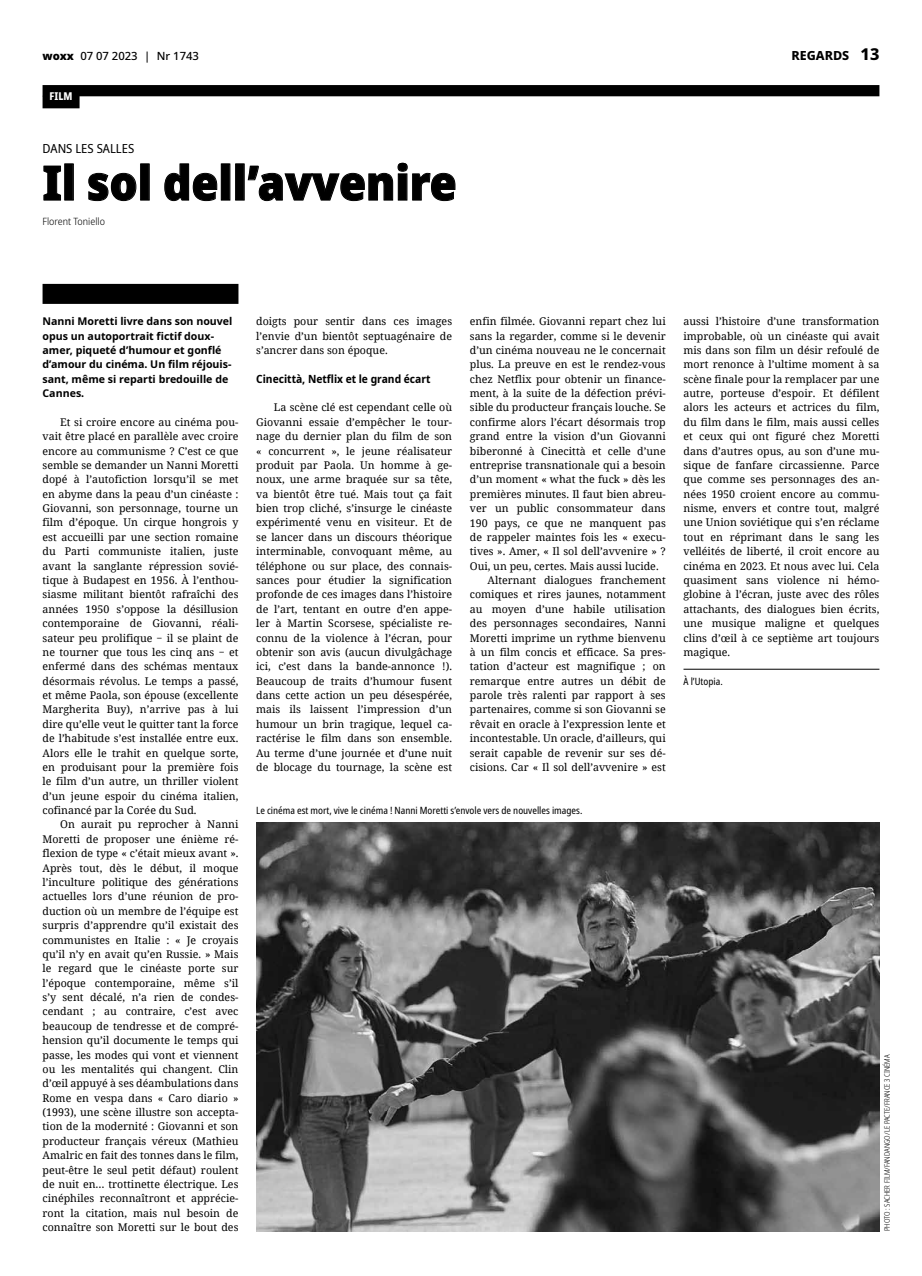
<style>
.page{position:relative;width:922px;height:1276px;background:#fff}
.page>*{position:absolute;margin:0;border:0;box-sizing:border-box;transform-origin:0 0}
.t1{font:900 semi-condensed 47.5px "Noto Sans";color:#000}
.t2{font:semi-condensed 12.5px "Noto Sans";color:#000}
.t3{font:800 12.5px "Noto Sans";color:#000}
.t4{font:700 semi-condensed 11.25px "Noto Sans";color:#000}
.t5{font:500 11.25px "Noto Sans";color:#000}
.t6{font:800 condensed 10.75px "Noto Sans";color:#fff}
.t7{font:10.62px/14.4px "Noto Serif";color:#000;text-align:justify}
.t8{font:700 10.62px/14.4px "Noto Sans";color:#000}
.t9{font:condensed 10px "Noto Sans";color:#000}
.t10{font:300 semi-condensed 10px "Noto Sans";color:#000}
.t11{font:300 condensed 7.5px "Noto Sans";color:#000}
.s1{font-weight:900}
.s2{font-size:16.25px}
</style>
<div class="page">
<svg style="left:43px;top:166px;width:18px;height:35px"></svg>
<div style="left:64px;top:164px;width:10px;height:36px;border:1px solid #000"></div>
<svg style="left:88px;top:173px;width:48px;height:28px"></svg>
<div style="left:140px;top:164px;width:9px;height:36px;border:1px solid #000"></div>
<svg style="left:164px;top:163px;width:53px;height:38px"></svg>
<div style="left:221px;top:164px;width:9px;height:36px;border:1px solid #000"></div>
<div style="left:235px;top:164px;width:9px;height:36px;border:1px solid #000"></div>
<svg style="left:247px;top:163px;width:208px;height:38px"></svg>
<div style="left:43px;top:284px;width:195px;height:20px;background:#000"></div>
<hr style="left:683px;top:669px;width:196px;height:1px;background:#000">
<img style="left:256px;top:823px;width:623px;height:408px">
<div style="left:43px;top:85px;width:836px;height:11px;background:#000"></div>
<div style="left:43px;top:96px;width:37px;height:12px;background:#000"></div>
<p class="t5" style="left:43px;top:48px;width:158px"><span class="s1">woxx</span> 07 07 2023 | Nr 1743</p>
<p class="t3" style="left:791px;top:47px;width:89px">REGARDS <span class="s2">13</span></p>
<p class="t6" style="left:50px;top:89px;width:24px">FILM</p>
<p class="t2" style="left:43px;top:139px;width:93px">DANS LES SALLES</p>
<h1 class="t1" style="left:43px;top:147px;width:415px">Il sol dell’avvenire</h1>
<p class="t10" style="left:43px;top:214px;width:64px">Florent Toniello</p>
<p class="t8" style="left:43px;top:314px;width:191px">Nanni Moretti livre dans son nouvel opus un autoportrait fictif doux&shy;amer, piqueté d’humour et gonflé d’amour du cinéma. Un film réjouis&shy;sant, même si reparti bredouille de<br>Cannes.</p>
<p class="t7" style="left:43px;top:414px;width:197px;text-indent:18px">Et si croire encore au cinéma pou&shy;vait être placé en parallèle avec croire encore au communisme ? C’est ce que semble se demander un Nanni Moretti dopé à l’autofiction lorsqu’il se met en abyme dans la peau d’un cinéaste :<br>Giovanni, son personnage, tourne un film d’époque. Un cirque hongrois y est accueilli par une section romaine du Parti communiste italien, juste avant la sanglante répression sovié&shy;tique à Budapest en 1956. À l’enthou&shy;siasme militant bientôt rafraîchi des années 1950 s’oppose la désillusion contemporaine de Giovanni, réali&shy;sateur peu prolifique − il se plaint de ne tourner que tous les cinq ans − et enfermé dans des schémas mentaux désormais révolus. Le temps a passé, et même Paola, son épouse (excellente Margherita Buy), n’arrive pas à lui dire qu’elle veut le quitter tant la force de l’habitude s’est installée entre eux.<br>Alors elle le trahit en quelque sorte, en produisant pour la première fois le film d’un autre, un thriller violent d’un jeune espoir du cinéma italien, cofinancé par la Corée du Sud.</p>
<p class="t7" style="left:43px;top:817px;width:197px;text-indent:18px">On aurait pu reprocher à Nanni Moretti de proposer une énième ré&shy;flexion de type « c’était mieux avant ».<br>Après tout, dès le début, il moque l’inculture politique des générations actuelles lors d’une réunion de pro&shy;duction où un membre de l’équipe est surpris d’apprendre qu’il existait des communistes en Italie : « Je croyais qu’il n’y en avait qu’en Russie. » Mais le regard que le cinéaste porte sur l’époque contemporaine, même s’il s’y sent décalé, n’a rien de condes&shy;cendant ; au contraire, c’est avec beaucoup de tendresse et de compré&shy;hension qu’il documente le temps qui passe, les modes qui vont et viennent ou les mentalités qui changent. Clin d’œil appuyé à ses déambulations dans Rome en vespa dans « Caro diario » (1993), une scène illustre son accepta&shy;tion de la modernité : Giovanni et son producteur français véreux (Mathieu Amalric en fait des tonnes dans le film, peut-être le seul petit défaut) roulent de nuit en… trottinette électrique. Les cinéphiles reconnaîtront et apprécie&shy;ront la citation, mais nul besoin de connaître son Moretti sur le bout des</p>
<p class="t7" style="left:256px;top:314px;width:197px">doigts pour sentir dans ces images l’envie d’un bientôt septuagénaire de s’ancrer dans son époque.</p>
<p class="t4" style="left:256px;top:370px;width:176px">Cinecittà, Netflix et le grand écart</p>
<p class="t7" style="left:256px;top:400px;width:197px;text-indent:18px">La scène clé est cependant celle où Giovanni essaie d’empêcher le tour&shy;nage du dernier plan du film de son « concurrent », le jeune réalisateur produit par Paola. Un homme à ge&shy;noux, une arme braquée sur sa tête, va bientôt être tué. Mais tout ça fait bien trop cliché, s’insurge le cinéaste expérimenté venu en visiteur. Et de se lancer dans un discours théorique interminable, convoquant même, au téléphone ou sur place, des connais&shy;sances pour étudier la signification profonde de ces images dans l’histoire de l’art, tentant en outre d’en appe&shy;ler à Martin Scorsese, spécialiste re&shy;connu de la violence à l’écran, pour obtenir son avis (aucun divulgâchage ici, c’est dans la bande-annonce !).<br>Beaucoup de traits d’humour fusent dans cette action un peu désespérée, mais ils laissent l’impression d’un humour un brin tragique, lequel ca&shy;ractérise le film dans son ensemble.<br>Au terme d’une journée et d’une nuit de blocage du tournage, la scène est</p>
<p class="t7" style="left:469px;top:314px;width:197px">enfin filmée. Giovanni repart chez lui</p>
<p class="t7" style="left:469px;top:328px;width:197px">sans la regarder, comme si le devenir</p>
<p class="t7" style="left:469px;top:342px;width:197px">d’un cinéma nouveau ne le concernait</p>
<p class="t7" style="left:469px;top:357px;width:197px">plus. La preuve en est le rendez-vous</p>
<p class="t7" style="left:469px;top:371px;width:197px">chez Netflix pour obtenir un finance-</p>
<p class="t7" style="left:469px;top:386px;width:197px">ment, à la suite de la défection prévi-</p>
<p class="t7" style="left:469px;top:400px;width:197px">sible du producteur français louche. Se</p>
<p class="t7" style="left:469px;top:414px;width:197px">confirme alors l’écart désormais trop</p>
<p class="t7" style="left:469px;top:429px;width:197px">grand entre la vision d’un Giovanni</p>
<p class="t7" style="left:469px;top:443px;width:197px">biberonné à Cinecittà et celle d’une</p>
<p class="t7" style="left:469px;top:457px;width:197px">entreprise transnationale qui a besoin</p>
<p class="t7" style="left:469px;top:472px;width:197px">d’un moment « what the fuck » dès les</p>
<p class="t7" style="left:469px;top:486px;width:197px">premières minutes. Il faut bien abreu-</p>
<p class="t7" style="left:469px;top:501px;width:197px">ver un public consommateur dans</p>
<p class="t7" style="left:469px;top:515px;width:197px">190 pays, ce que ne manquent pas</p>
<p class="t7" style="left:469px;top:529px;width:197px">de rappeler maintes fois les « execu-</p>
<p class="t7" style="left:469px;top:544px;width:197px">tives ». Amer, « Il sol dell’avvenire » ?</p>
<p class="t7" style="left:469px;top:558px;width:190px">Oui, un peu, certes. Mais aussi lucide.</p>
<p class="t7" style="left:487px;top:572px;width:180px">Alternant dialogues franchement</p>
<p class="t7" style="left:469px;top:587px;width:197px">comiques et rires jaunes, notamment</p>
<p class="t7" style="left:469px;top:601px;width:197px">au moyen d’une habile utilisation</p>
<p class="t7" style="left:469px;top:616px;width:197px">des personnages secondaires, Nanni</p>
<p class="t7" style="left:469px;top:630px;width:197px">Moretti imprime un rythme bienvenu</p>
<p class="t7" style="left:469px;top:644px;width:197px">à un film concis et efficace. Sa pres-</p>
<p class="t7" style="left:469px;top:659px;width:197px">tation d’acteur est magnifique ; on</p>
<p class="t7" style="left:469px;top:673px;width:197px">remarque entre autres un débit de</p>
<p class="t7" style="left:469px;top:687px;width:197px">parole très ralenti par rapport à ses</p>
<p class="t7" style="left:469px;top:702px;width:197px">partenaires, comme si son Giovanni se</p>
<p class="t7" style="left:469px;top:716px;width:197px">rêvait en oracle à l’expression lente et</p>
<p class="t7" style="left:469px;top:731px;width:197px">incontestable. Un oracle, d’ailleurs, qui</p>
<p class="t7" style="left:469px;top:745px;width:197px">serait capable de revenir sur ses dé-</p>
<p class="t7" style="left:469px;top:759px;width:197px">cisions. Car « Il sol dell’avvenire » est</p>
<p class="t9" style="left:256px;top:803px;width:327px">Le cinéma est mort, vive le cinéma ! Nanni Moretti s’envole vers de nouvelles images.</p>
<p class="t7" style="left:683px;top:314px;width:197px">aussi l’histoire d’une transformation improbable, où un cinéaste qui avait mis dans son film un désir refoulé de mort renonce à l’ultime moment à sa scène finale pour la remplacer par une autre, porteuse d’espoir. Et défilent alors les acteurs et actrices du film, du film dans le film, mais aussi celles et ceux qui ont figuré chez Moretti dans d’autres opus, au son d’une mu&shy;sique de fanfare circassienne. Parce que comme ses personnages des an&shy;nées 1950 croient encore au commu&shy;nisme, envers et contre tout, malgré une Union soviétique qui s’en réclame tout en réprimant dans le sang les velléités de liberté, il croit encore au cinéma en 2023. Et nous avec lui. Cela quasiment sans violence ni hémo&shy;globine à l’écran, juste avec des rôles attachants, des dialogues bien écrits, une musique maligne et quelques clins d’œil à ce septième art toujours magique.</p>
<p class="t9" style="left:683px;top:674px;width:41px">À l’Utopia.</p>
<p class="t11" style="left:881px;top:1231px;width:178px;rotate:-90deg">Photo : Sacher Film/Fandango/Le Pacte/France 3 cinéma</p>
</div>
